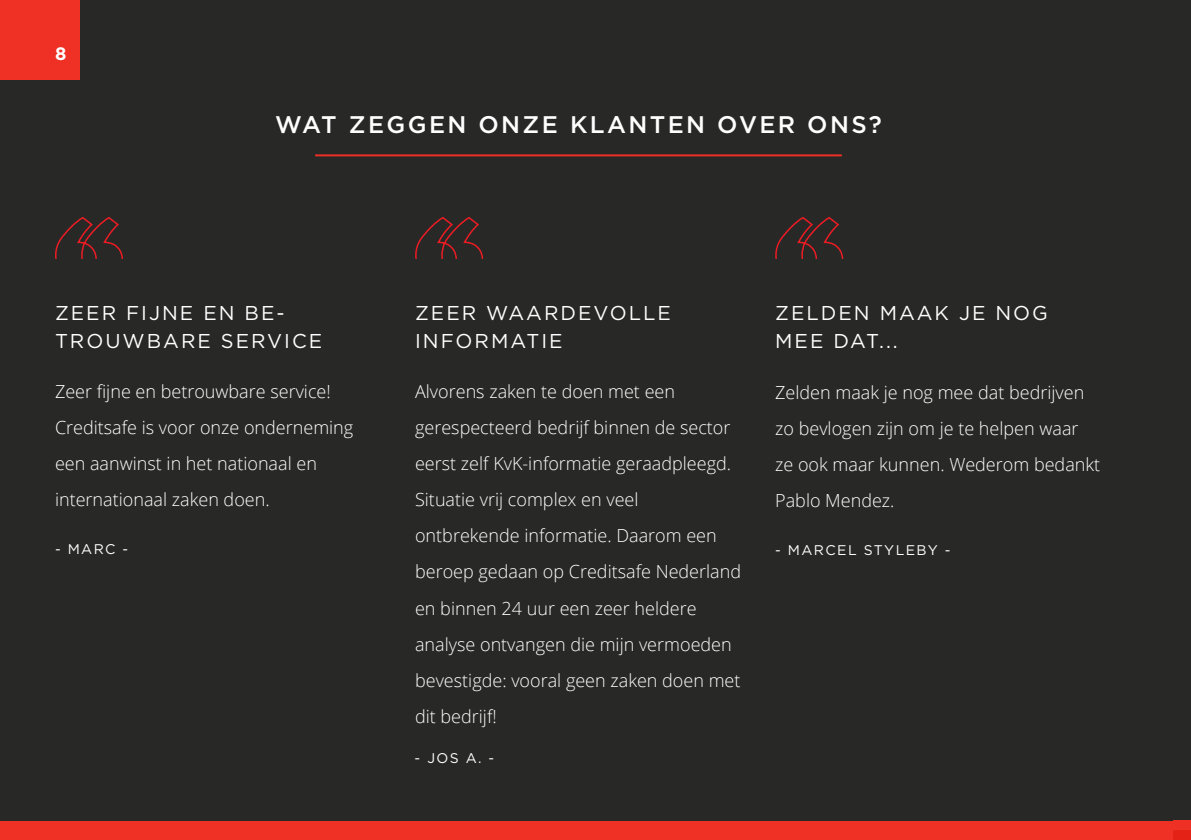
<style>
.page{position:relative;width:1191px;height:840px;background:#fff}
.page>*{position:absolute;margin:0;border:0;box-sizing:border-box;transform-origin:0 0}
.t1{font:500 24px "Gotham";letter-spacing:.1em;color:#fff}
.t2{font:20px/28px "Gotham";letter-spacing:.1em;color:#fff}
.t3{font:300 18px/36px "Open Sans";color:#fff}
.t4{font:700 18px "Gotham";color:#fff}
.t5{font:14px "Gotham";letter-spacing:.1em;color:#fff}
</style>
<div class="page">
<div style="left:0;top:819px;width:1191px;height:20px;background:#ee3025"></div>
<div style="left:0;top:0;width:1191px;height:819px;background:#282827"></div>
<div style="left:1174px;top:830px;width:17px;height:9px;background:#e42216"></div>
<hr style="left:315px;top:154px;width:526px;height:2px;background:#ee3025">
<svg style="left:55px;top:217px;width:68px;height:42px"></svg>
<svg style="left:415px;top:217px;width:69px;height:42px"></svg>
<svg style="left:775px;top:217px;width:69px;height:42px"></svg>
<div style="left:0;top:0;width:79px;height:80px;background:#ee3025"></div>
<p class="t4" style="left:48px;top:35px;width:13px">8</p>
<p class="t4" style="left:55px;top:43px;width:13px">8</p>
<h1 class="t1" style="left:275px;top:109px;width:608px">WAT ZEGGEN ONZE KLANTEN OVER ONS?</h1>
<p class="t2" style="left:55px;top:298px;width:269px">ZEER FIJNE EN BE-<br>TROUWBARE SERVICE</p>
<p class="t2" style="left:415px;top:298px;width:257px">ZEER WAARDEVOLLE<br>INFORMATIE</p>
<p class="t2" style="left:775px;top:298px;width:274px">ZELDEN MAAK JE NOG<br>MEE DAT...</p>
<p class="t3" style="left:55px;top:373px;width:300px">Zeer fijne en betrouwbare service!<br>Creditsafe is voor onze onderneming een aanwinst in het nationaal en internationaal zaken doen.</p>
<p class="t3" style="left:775px;top:374px;width:326px">Zelden maak je nog mee dat bedrijven zo bevlogen zijn om je te helpen waar ze ook maar kunnen. Wederom bedankt<br>Pablo Mendez.</p>
<p class="t3" style="left:415px;top:373px;width:327px">Alvorens zaken te doen met een gerespecteerd bedrijf binnen de sector eerst zelf KvK-informatie geraadpleegd.<br>Situatie vrij complex en veel ontbrekende informatie. Daarom een beroep gedaan op Creditsafe Nederland en binnen 24 uur een zeer heldere analyse ontvangen die mijn vermoeden bevestigde: vooral geen zaken doen met dit bedrijf!</p>
<p class="t5" style="left:55px;top:539px;width:75px">- MARC -</p>
<p class="t5" style="left:775px;top:540px;width:177px">- MARCEL STYLEBY -</p>
<p class="t5" style="left:414px;top:748px;width:81px">- JOS A. -</p>
</div>
